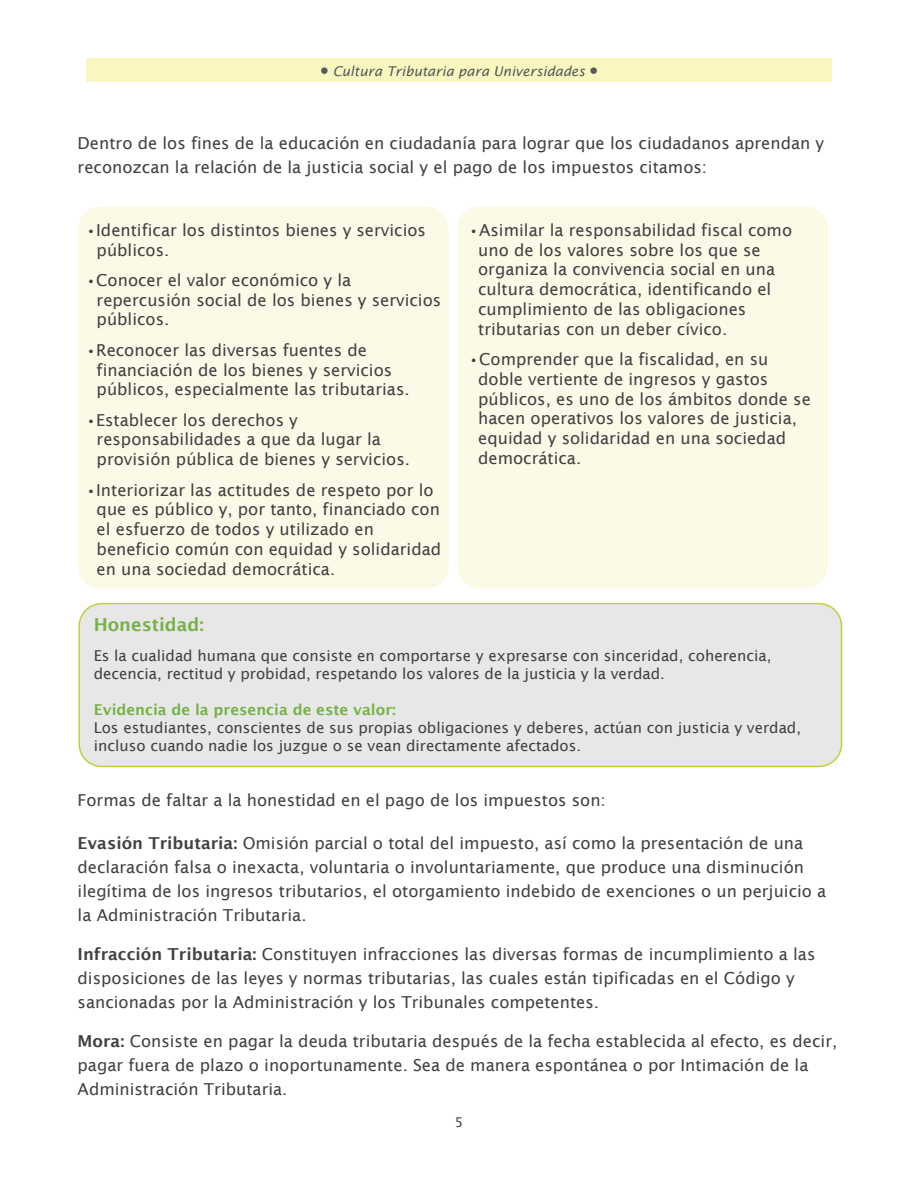
<style>
.page{position:relative;width:918px;height:1188px;background:#fff}
.page>*{position:absolute;margin:0;border:0;box-sizing:border-box;transform-origin:0 0}
.t1{font:600 18px "Lucida Sans";color:#75b246}
.t2{font:16.5px/19.8px "Lucida Sans";color:#414042}
.t3{font:15px/18px "Lucida Sans";color:#414042}
.t4{font:600 15px "Lucida Sans";color:#75b246}
.t5{font:italic 13.5px "Lucida Sans";color:#58595b}
.t6{font:13.5px "Lucida Sans";color:#414042}
.s1{font-weight:600}
</style>
<div class="page">
<div style="left:78px;top:206px;width:371px;height:383px;background:#fbfae7;border-radius:22px"></div>
<div style="left:457px;top:206px;width:371px;height:383px;background:#fbfae7;border-radius:22px"></div>
<div style="left:79px;top:604px;width:762px;height:162px;background:#e7e7e7;border-radius:22px"></div>
<div style="left:78px;top:603px;width:764px;height:164px;border:2px solid #c3d03c;border-radius:22px"></div>
<div style="left:86px;top:58px;width:746px;height:24px;background:#f9f7bf"></div>
<svg style="left:321px;top:67px;width:7px;height:7px"></svg>
<svg style="left:590px;top:67px;width:7px;height:7px"></svg>
<p class="t5" style="left:333px;top:64px;width:254px">Cultura Tributaria para Universidades</p>
<p class="t2" style="left:78px;top:131px;width:748px;line-height:24px">Dentro de los fines de la educación en ciudadanía para lograr que los ciudadanos aprendan y reconozcan la relación de la justicia social y el pago de los impuestos citamos:</p>
<p class="t2" style="left:97px;top:220px;width:331px;text-indent:-11px"><span class="s1">•</span>Identificar los distintos bienes y servicios públicos.</p>
<p class="t2" style="left:97px;top:270px;width:346px;text-indent:-11px"><span class="s1">•</span>Conocer el valor económico y la repercusión social de los bienes y servicios públicos.</p>
<p class="t2" style="left:97px;top:340px;width:315px;text-indent:-11px"><span class="s1">•</span>Reconocer las diversas fuentes de financiación de los bienes y servicios públicos, especialmente las tributarias.</p>
<p class="t2" style="left:97px;top:410px;width:315px;text-indent:-11px"><span class="s1">•</span>Establecer los derechos y responsabilidades a que da lugar la provisión pública de bienes y servicios.</p>
<p class="t2" style="left:97px;top:480px;width:346px;text-indent:-11px"><span class="s1">•</span>Interiorizar las actitudes de respeto por lo que es público y, por tanto, financiado con el esfuerzo de todos y utilizado en beneficio común con equidad y solidaridad en una sociedad democrática.</p>
<p class="t2" style="left:478px;top:220px;width:316px;text-indent:-10px"><span class="s1">•</span>Asimilar la responsabilidad fiscal como uno de los valores sobre los que se organiza la convivencia social en una cultura democrática, identificando el cumplimiento de las obligaciones tributarias con un deber cívico.</p>
<p class="t2" style="left:478px;top:349px;width:334px;text-indent:-10px"><span class="s1">•</span>Comprender que la fiscalidad, en su doble vertiente de ingresos y gastos públicos, es uno de los ámbitos donde se hacen operativos los valores de justicia, equidad y solidaridad en una sociedad democrática.</p>
<p class="t1" style="left:94px;top:615px;width:112px">Honestidad:</p>
<p class="t3" style="left:94px;top:647px;width:679px">Es la cualidad humana que consiste en comportarse y expresarse con sinceridad, coherencia, decencia, rectitud y probidad, respetando los valores de la justicia y la verdad.</p>
<p class="t4" style="left:94px;top:701px;width:304px">Evidencia de la presencia de este valor:</p>
<p class="t3" style="left:94px;top:719px;width:709px">Los estudiantes, conscientes de sus propias obligaciones y deberes, actúan con justicia y verdad, incluso cuando nadie los juzgue o se vean directamente afectados.</p>
<p class="t2" style="left:78px;top:790px;width:530px">Formas de faltar a la honestidad en el pago de los impuestos son:</p>
<p class="t2" style="left:78px;top:831px;width:750px;line-height:24px"><span class="s1">Evasión Tributaria:</span> Omisión parcial o total del impuesto, así como la presentación de una declaración falsa o inexacta, voluntaria o involuntariamente, que produce una disminución ilegítima de los ingresos tributarios, el otorgamiento indebido de exenciones o un perjuicio a la Administración Tributaria.</p>
<p class="t2" style="left:78px;top:943px;width:739px;line-height:24px"><span class="s1">Infracción Tributaria:</span> Constituyen infracciones las diversas formas de incumplimiento a las disposiciones de las leyes y normas tributarias, las cuales están tipificadas en el Código y sancionadas por la Administración y los Tribunales competentes.</p>
<p class="t2" style="left:78px;top:1030px;width:761px;line-height:24px"><span class="s1">Mora:</span> Consiste en pagar la deuda tributaria después de la fecha establecida al efecto, es decir, pagar fuera de plazo o inoportunamente. Sea de manera espontánea o por Intimación de la<br>Administración Tributaria.</p>
<p class="t6" style="left:455px;top:1115px;width:10px">5</p>
</div>
